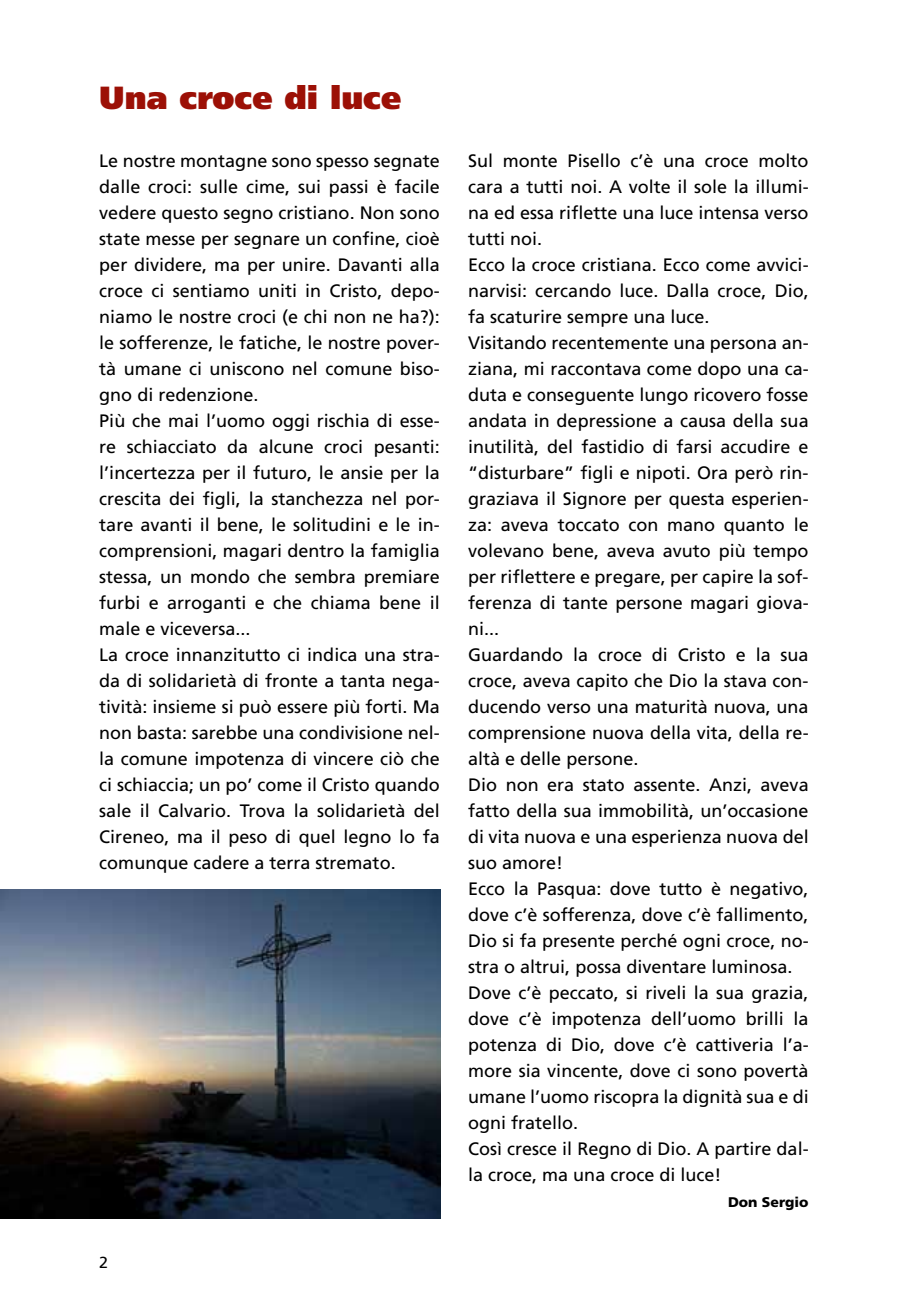
<style>
.page{position:relative;width:908px;height:1304px;background:#fff}
.page>*{position:absolute;margin:0;border:0;box-sizing:border-box;transform-origin:0 0}
.t1{font:900 32px "Frutiger";color:#9c1006}
.t2{font:18px/26px "Frutiger";color:#000}
.t3{font:16px "Frutiger";color:#000}
.t4{font:900 14px "Frutiger";color:#000}
</style>
<div class="page">
<img style="left:0;top:889px;width:440px;height:330px">
<h1 class="t1" style="left:99px;top:79px;width:303px">Una croce di luce</h1>
<p class="t2" style="left:99px;top:148px;width:342px">Le nostre montagne sono spesso segnate dalle croci: sulle cime, sui passi è facile vedere questo segno cristiano. Non sono state messe per segnare un confine, cioè per dividere, ma per unire. Davanti alla croce ci sentiamo uniti in Cristo, depo&shy;niamo le nostre croci (e chi non ne ha?): le sofferenze, le fatiche, le nostre pover&shy;tà umane ci uniscono nel comune biso&shy;gno di redenzione.<br>Più che mai l’uomo oggi rischia di esse&shy;re schiacciato da alcune croci pesanti: l’incertezza per il futuro, le ansie per la crescita dei figli, la stanchezza nel por&shy;tare avanti il bene, le solitudini e le in&shy;comprensioni, magari dentro la famiglia stessa, un mondo che sembra premiare furbi e arroganti e che chiama bene il male e viceversa...<br>La croce innanzitutto ci indica una stra&shy;da di solidarietà di fronte a tanta nega&shy;tività: insieme si può essere più forti. Ma non basta: sarebbe una condivisione nel&shy;la comune impotenza di vincere ciò che ci schiaccia; un po’ come il Cristo quando sale il Calvario. Trova la solidarietà del Cireneo, ma il peso di quel legno lo fa comunque cadere a terra stremato.</p>
<p class="t2" style="left:468px;top:147px;width:342px">Sul monte Pisello c’è una croce molto cara a tutti noi. A volte il sole la illumi&shy;na ed essa riflette una luce intensa verso tutti noi.<br>Ecco la croce cristiana. Ecco come avvici&shy;narvisi: cercando luce. Dalla croce, Dio, fa scaturire sempre una luce.<br>Visitando recentemente una persona an&shy;ziana, mi raccontava come dopo una ca&shy;duta e conseguente lungo ricovero fosse andata in depressione a causa della sua inutilità, del fastidio di farsi accudire e “disturbare” figli e nipoti. Ora però rin&shy;graziava il Signore per questa esperien&shy;za: aveva toccato con mano quanto le volevano bene, aveva avuto più tempo per riflettere e pregare, per capire la sof&shy;ferenza di tante persone magari giova&shy;ni...<br>Guardando la croce di Cristo e la sua croce, aveva capito che Dio la stava con&shy;ducendo verso una maturità nuova, una comprensione nuova della vita, della re&shy;altà e delle persone.<br>Dio non era stato assente. Anzi, aveva fatto della sua immobilità, un’occasione di vita nuova e una esperienza nuova del suo amore!<br>Ecco la Pasqua: dove tutto è negativo, dove c’è sofferenza, dove c’è fallimento, Dio si fa presente perché ogni croce, no&shy;stra o altrui, possa diventare luminosa.<br>Dove c’è peccato, si riveli la sua grazia, dove c’è impotenza dell’uomo brilli la potenza di Dio, dove c’è cattiveria l’a&shy;more sia vincente, dove ci sono povertà umane l’uomo riscopra la dignità sua e di ogni fratello.<br>Così cresce il Regno di Dio. A partire dal&shy;la croce, ma una croce di luce!</p>
<p class="t4" style="left:727px;top:1194px;width:82px">Don Sergio</p>
<p class="t3" style="left:99px;top:1253px;width:10px">2</p>
</div>
